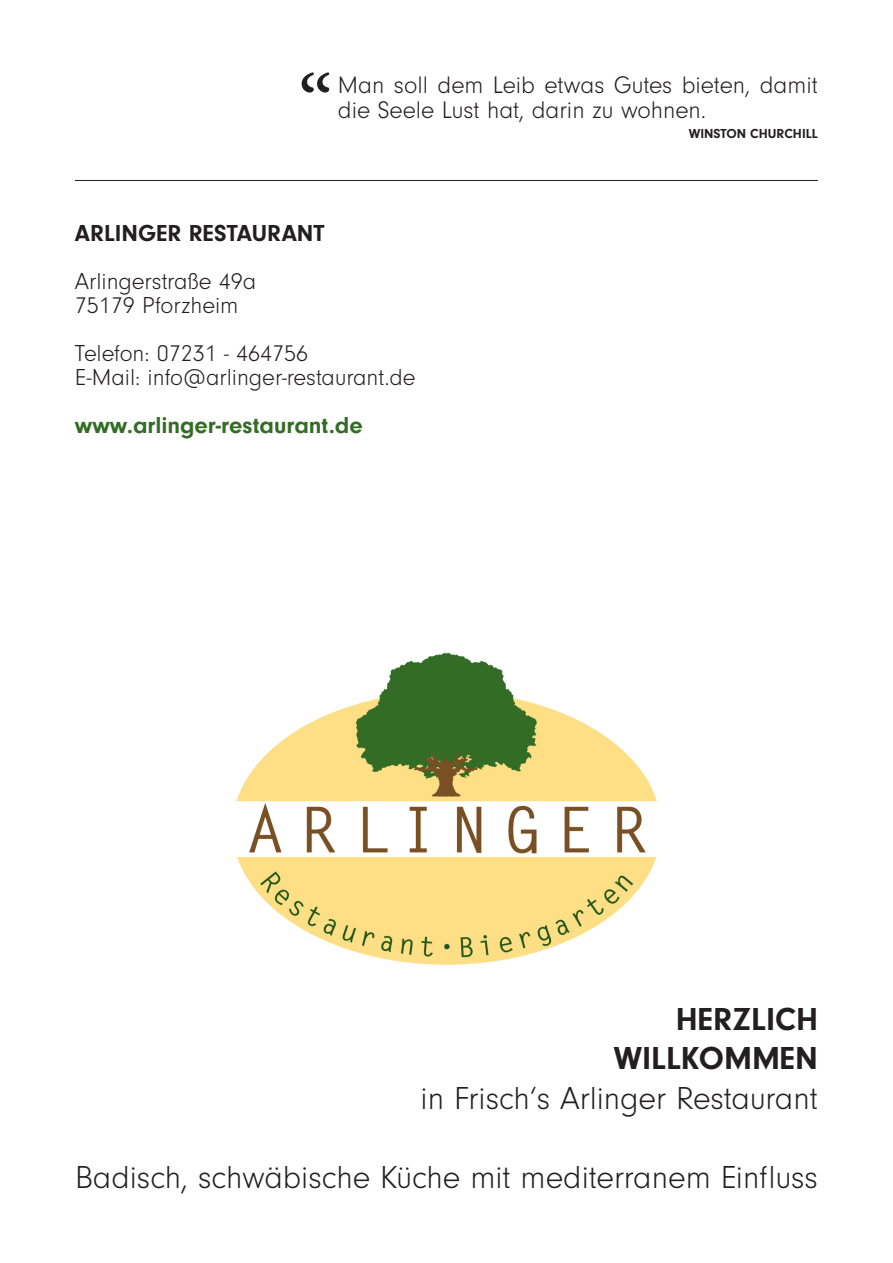
<style>
.page{position:relative;width:893px;height:1263px;background:#fff}
.page>*{position:absolute;margin:0;border:0;box-sizing:border-box;transform-origin:0 0}
.t1{font:88.05px "Minion Pro";color:#231f20}
.t2{font:300 33px "Neuzeit Gro";color:#231f20}
.t3{font:700 33px "Neuzeit Gro";color:#231f20}
.t4{font:300 24.9px/24.9px "Neuzeit Gro";color:#231f20}
.t5{font:300 24px "Neuzeit Gro";color:#231f20}
.t6{font:700 24px "Neuzeit Gro";color:#336c25}
.t7{font:700 24px "Neuzeit Gro";color:#231f20}
.t8{font:700 13.5px "Neuzeit Gro";color:#231f20}
</style>
<div class="page">
<hr style="left:75px;top:180px;width:743px;height:1px;background:#231f20">
<img style="left:236px;top:652px;width:421px;height:313px">
<p class="t1" style="left:298px;top:48px;width:37px">“</p>
<p class="t4" style="left:338px;top:73px;width:481px">Man soll dem Leib etwas Gutes bieten, damit die Seele Lust hat, darin zu wohnen.</p>
<p class="t8" style="left:689px;top:126px;width:131px">WINSTON CHURCHILL</p>
<p class="t7" style="left:75px;top:220px;width:251px">ARLINGER RESTAURANT</p>
<p class="t5" style="left:75px;top:268px;width:183px">Arlingerstraße 49a</p>
<p class="t5" style="left:75px;top:292px;width:165px">75179 Pforzheim</p>
<p class="t5" style="left:75px;top:340px;width:235px">Telefon: 07231 - 464756</p>
<p class="t5" style="left:75px;top:364px;width:342px">E-Mail: info@arlinger-restaurant.de</p>
<p class="t6" style="left:75px;top:412px;width:289px">www.arlinger-restaurant.de</p>
<p class="t3" style="left:676px;top:1000px;width:144px">HERZLICH</p>
<p class="t3" style="left:614px;top:1040px;width:206px">WILLKOMMEN</p>
<p class="t2" style="left:421px;top:1081px;width:399px">in Frisch‘s Arlinger Restaurant</p>
<p class="t2" style="left:75px;top:1160px;width:744px">Badisch, schwäbische Küche mit mediterranem Einfluss</p>
</div>
